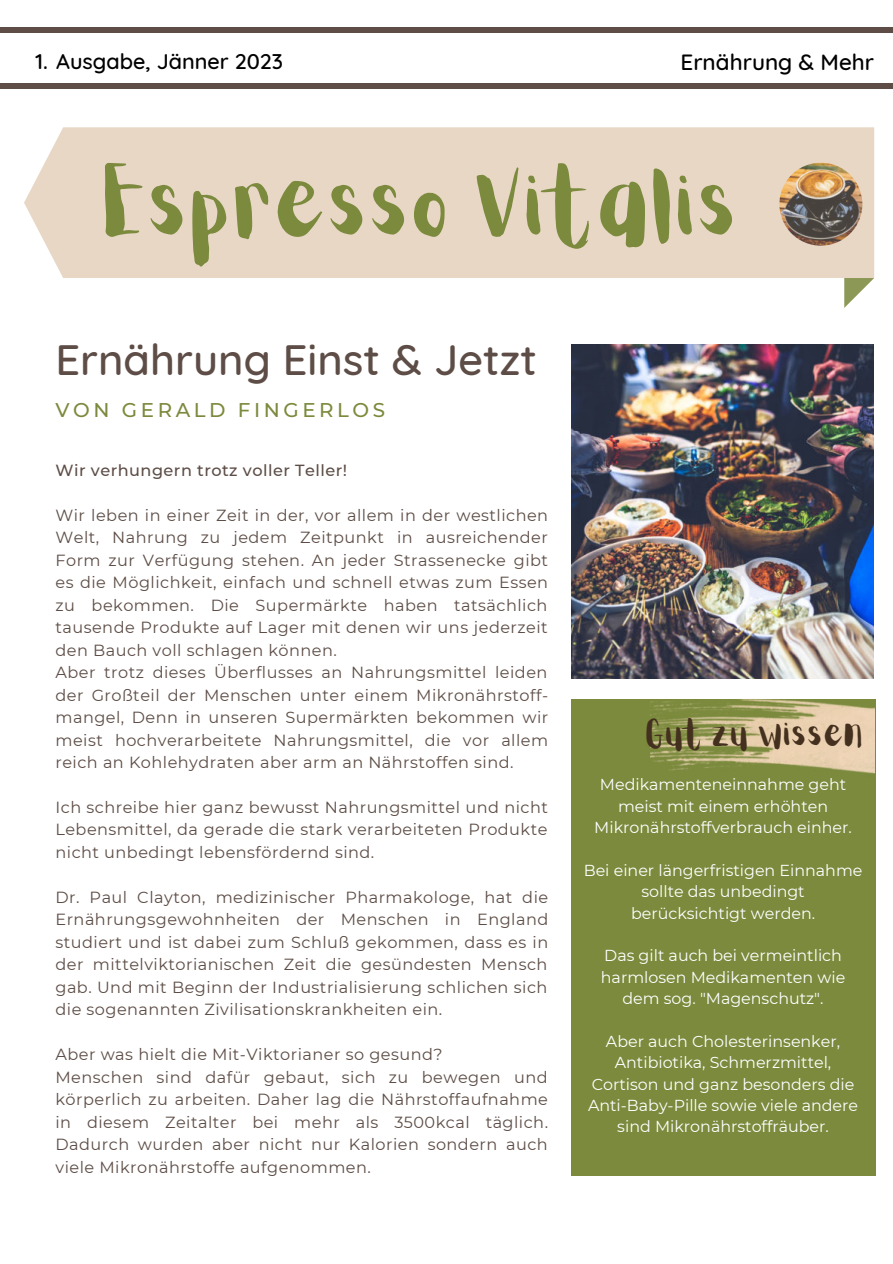
<style>
.page{position:relative;width:893px;height:1264px;background:#fff}
.page>*{position:absolute;margin:0;border:0;box-sizing:border-box;transform-origin:0 0}
.t1{font:81.6px "Aloja Extended";color:#7b8a3d}
.t2{font:500 43.35px "Quicksand";color:#5d4d46}
.t3{font:31.05px "Aloja Extended";color:#44301f}
.t4{font:500 22.5px "Quicksand";color:#000}
.t5{font:500 21.6px "Quicksand";color:#000}
.t6{font:500 19.8px "Montserrat";letter-spacing:.18em;color:#7b8a3d}
.t7{font:16.05px/22.5px "Montserrat";letter-spacing:.03em;color:#5d4d46}
.t8{font:500 16.05px "Montserrat";letter-spacing:.03em;color:#5d4d46}
.t9{font:15.9px/21.3px "Montserrat";color:#fff;text-align:center}
</style>
<div class="page">
<div style="left:0;top:27px;width:892px;height:6px;background:#5d4d46"></div>
<div style="left:0;top:83px;width:892px;height:6px;background:#5d4d46"></div>
<svg style="left:844px;top:278px;width:30px;height:30px"></svg>
<div style="left:24px;top:127px;width:850px;height:151px;background:#e8d7c5"></div>
<img style="left:571px;top:344px;width:302px;height:334px">
<img style="left:779px;top:163px;width:83px;height:83px;border-radius:50%">
<div style="left:571px;top:698px;width:304px;height:477px;background:#7b8a3d"></div>
<img style="left:650px;top:698px;width:223px;height:76px">
<h3 class="t5" style="left:36px;top:44px;width:249px">1. Ausgabe, Jänner 2023</h3>
<h3 class="t4" style="left:680px;top:44px;width:195px">Ernährung &amp; Mehr</h3>
<h1 class="t1" style="left:105px;top:161px;width:638px">Espresso Vitalis</h1>
<h2 class="t2" style="left:55px;top:324px;width:483px">Ernährung Einst &amp; Jetzt</h2>
<p class="t6" style="left:55px;top:396px;width:331px">VON GERALD FINGERLOS</p>
<p class="t8" style="left:55px;top:458px;width:293px">Wir verhungern trotz voller Teller!</p>
<p class="t7" style="left:55px;top:503px;width:494px">Wir leben in einer Zeit in der, vor allem in der westlichen Welt, Nahrung zu jedem Zeitpunkt in ausreichender Form zur Verfügung stehen. An jeder Strassenecke gibt es die Möglichkeit, einfach und schnell etwas zum Essen zu bekommen. Die Supermärkte haben tatsächlich tausende Produkte auf Lager mit denen wir uns jederzeit den Bauch voll schlagen können.<br>Aber trotz dieses Überflusses an Nahrungsmittel leiden der Großteil der Menschen unter einem Mikronährstoff&shy;mangel, Denn in unseren Supermärkten bekommen wir meist hochverarbeitete Nahrungsmittel, die vor allem reich an Kohlehydraten aber arm an Nährstoffen sind.</p>
<p class="t7" style="left:55px;top:795px;width:494px;text-align:justify">Ich schreibe hier ganz bewusst Nahrungsmittel und nicht Lebensmittel, da gerade die stark verarbeiteten Produkte nicht unbedingt lebensfördernd sind.</p>
<p class="t7" style="left:55px;top:885px;width:494px;text-align:justify">Dr. Paul Clayton, medizinischer Pharmakologe, hat die Ernährungsgewohnheiten der Menschen in England studiert und ist dabei zum Schluß gekommen, dass es in der mittelviktorianischen Zeit die gesündesten Mensch gab. Und mit Beginn der Industrialisierung schlichen sich die sogenannten Zivilisationskrankheiten ein.</p>
<p class="t7" style="left:55px;top:1042px;width:494px">Aber was hielt die Mit-Viktorianer so gesund?<br>Menschen sind dafür gebaut, sich zu bewegen und körperlich zu arbeiten. Daher lag die Nährstoffaufnahme in diesem Zeitalter bei mehr als 3500kcal täglich.<br>Dadurch wurden aber nicht nur Kalorien sondern auch viele Mikronährstoffe aufgenommen.</p>
<h3 class="t3" style="left:646px;top:717px;width:219px">Gut zu wissen</h3>
<p class="t9" style="left:594px;top:773px;width:259px">Medikamenteneinnahme geht meist mit einem erhöhten<br>Mikronährstoffverbrauch einher.</p>
<p class="t9" style="left:583px;top:859px;width:280px">Bei einer längerfristigen Einnahme sollte das unbedingt berücksichtigt werden.</p>
<p class="t9" style="left:601px;top:944px;width:246px">Das gilt auch bei vermeintlich harmlosen Medikamenten wie dem sog. "Magenschutz".</p>
<p class="t9" style="left:588px;top:1029px;width:271px">Aber auch Cholesterinsenker,<br>Antibiotika, Schmerzmittel,<br>Cortison und ganz besonders die<br>Anti-Baby-Pille sowie viele andere sind Mikronährstoffräuber.</p>
</div>
